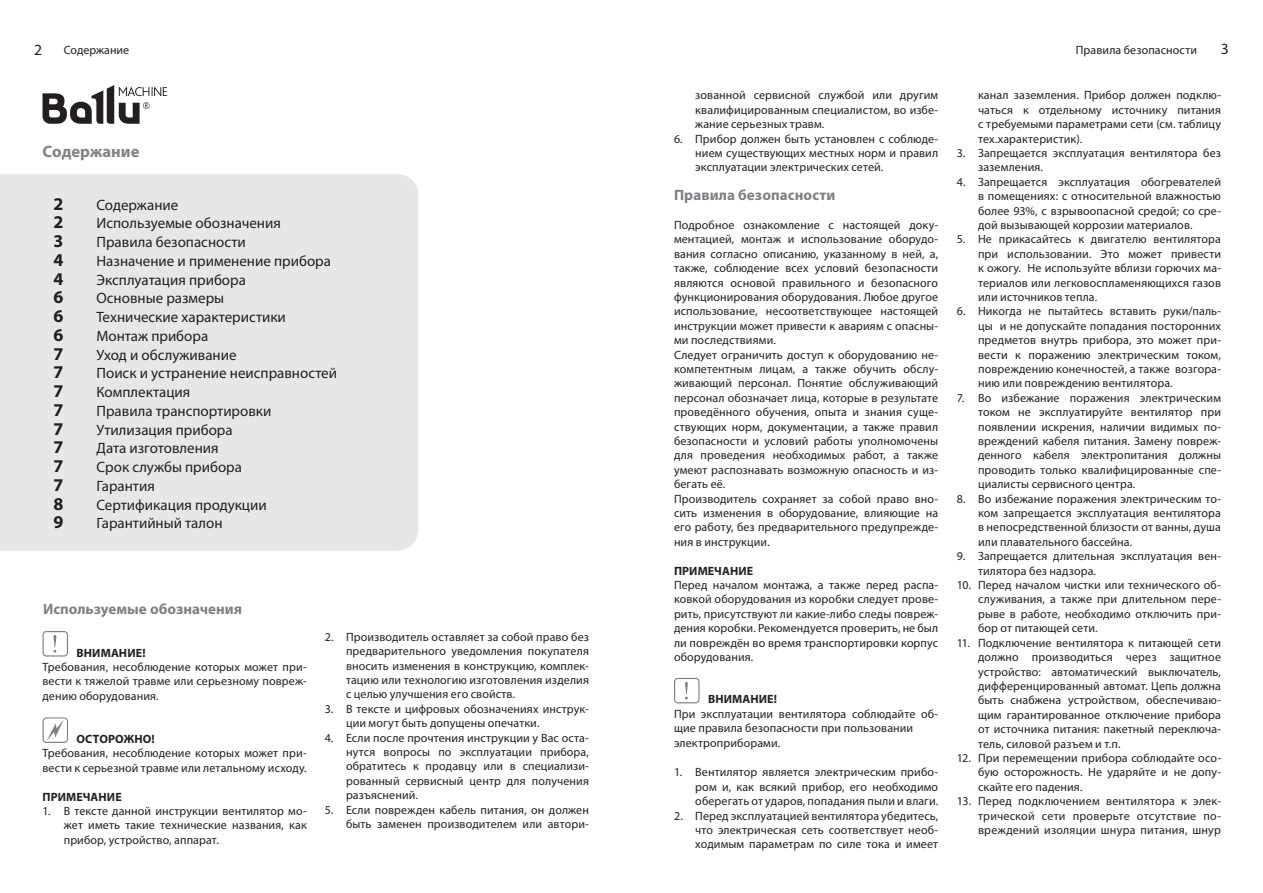
<style>
.page{position:relative;width:1263px;height:893px;background:#fff}
.page>*{position:absolute;margin:0;border:0;box-sizing:border-box;transform-origin:0 0}
.t1{font:700 18px "Myriad Pro";color:#231f20}
.t2{font:700 16.5px "Myriad Pro";color:#808285}
.t3{font:15.6px "Myriad Pro";color:#231f20}
.t4{font:15px "Myriad Pro";color:#231f20}
.t5{font:700 15px "Myriad Pro";color:#7e8083}
.t6{font:12px/14.4px "Myriad Pro";letter-spacing:.01em;color:#231f20;text-align:justify}
.t7{font:700 12px "Myriad Pro";letter-spacing:.01em;color:#231f20}
</style>
<div class="page">
<svg style="left:674px;top:678px;width:25px;height:25px"></svg>
<svg style="left:43px;top:631px;width:25px;height:25px"></svg>
<svg style="left:43px;top:717px;width:25px;height:26px"></svg>
<svg style="left:43px;top:85px;width:124px;height:39px"></svg>
<div style="left:0;top:174px;width:418px;height:377px;background:#e6e7e9"></div>
<h3 class="t3" style="left:34px;top:40px;width:10px">2</h3>
<p class="t6" style="left:64px;top:43px;width:67px">Содержание</p>
<p class="t6" style="left:1076px;top:43px;width:123px">Правила безопасности</p>
<h3 class="t3" style="left:1221px;top:39px;width:10px">3</h3>
<p class="t6" style="left:695px;top:88px;width:244px">зованной сервисной службой или другим квалифицированным специалистом, во избе&shy;жание серьезных травм.</p>
<p class="t6" style="left:695px;top:131px;width:244px;text-indent:-21px">6. Прибор должен быть установлен с соблюде&shy;нием существующих местных норм и правил эксплуатации электрических сетей.</p>
<p class="t5" style="left:674px;top:185px;width:163px">Правила безопасности</p>
<p class="t6" style="left:674px;top:218px;width:266px;text-align:left">Подробное ознакомление с настоящей доку&shy;ментацией, монтаж и использование оборудо&shy;вания согласно описанию, указанному в ней, а, также, соблюдение всех условий безопасности являются основой правильного и безопасного функционирования оборудования. Любое другое использование, несоответствующее настоящей инструкции может привести к авариям с опасны&shy;ми последствиями.<br>Следует ограничить доступ к оборудованию не&shy;компетентным лицам, а также обучить обслу&shy;живающий персонал. Понятие обслуживающий персонал обозначает лицa, которые в результате проведённого обучения, опыта и знания суще&shy;ствующих норм, документации, а также правил безопасности и условий работы уполномочены для проведения необходимых работ, а также умеют распознавать возможную опасность и из&shy;бегать её.<br>Производитель сохраняет за собой право вно&shy;сить изменения в оборудование, влияющие на его работу, без предварительного предупрежде&shy;ния в инструкции.</p>
<p class="t7" style="left:674px;top:563px;width:81px">ПРИ МЕ ЧА НИЕ</p>
<p class="t6" style="left:674px;top:578px;width:266px">Перед началом монтажа, а также перед распа&shy;ковкой оборудования из коробки следует прове&shy;рить, присутствуют ли какие-либо следы повреж&shy;дения коробки. Рекомендуется проверить, не был ли повреждён во время транспортировки корпус оборудования.</p>
<p class="t7" style="left:708px;top:691px;width:71px">ВНИМАНИЕ!</p>
<p class="t6" style="left:674px;top:706px;width:266px;text-align:left">При эксплуатации вентилятора соблюдайте об&shy;щие правила безопасности при пользовании электроприборами.</p>
<p class="t6" style="left:695px;top:765px;width:244px;text-indent:-21px">1. Вентилятор является электрическим прибо&shy;ром и, как всякий прибор, его необходимо оберегать от ударов, попадания пыли и влаги.</p>
<p class="t6" style="left:695px;top:808px;width:244px;text-indent:-21px">2. Перед эксплуатацией вентилятора убедитесь, что электрическая сеть соответствует необ&shy;ходимым параметрам по силе тока и имеет</p>
<p class="t6" style="left:978px;top:88px;width:244px">канал заземления. Прибор должен подклю&shy;чаться к отдельному источнику питания с требуемыми параметрами сети (см. таблицу тех.характеристик).</p>
<p class="t6" style="left:978px;top:146px;width:244px;text-indent:-21px">3. Запрещается эксплуатация вентилятора без заземления.</p>
<p class="t6" style="left:978px;top:174px;width:244px;text-indent:-21px">4. Запрещается эксплуатация обогревателей в помещениях: с относительной влажностью более 93%, с взрывоопасной средой; со сре&shy;дой вызывающей коррозии материалов.</p>
<p class="t6" style="left:978px;top:232px;width:244px;text-indent:-21px">5. Не прикасайтесь к двигателю вентилятора при использовании. Это может привести к ожогу. Не используйте вблизи горючих ма&shy;териалов или легковоспламеняющихся газов или источников тепла.</p>
<p class="t6" style="left:978px;top:304px;width:244px;text-indent:-21px">6. Никогда не пытайтесь вставить руки/паль&shy;цы и не допускайте попадания посторонних предметов внутрь прибора, это может при&shy;вести к поражению электрическим током, повреждению конечностей, а также возгора&shy;нию или повреждению вентилятора.</p>
<p class="t6" style="left:978px;top:390px;width:244px;text-indent:-21px">7. Во избежание поражения электрическим током не эксплуатируйте вентилятор при появлении искрения, наличии видимых по&shy;вреждений кабеля питания. Замену повреж&shy;денного кабеля электропитания должны проводить только квалифицированные спе&shy;циалисты сервисного центра.</p>
<p class="t6" style="left:978px;top:491px;width:244px;text-indent:-21px">8. Во избежание поражения электрическим то&shy;ком запрещается эксплуатация вентилятора в непосредственной близости от ванны, душа или плавательного бассейна.</p>
<p class="t6" style="left:978px;top:549px;width:244px;text-indent:-21px">9. Запрещается длительная эксплуатация вен&shy;тилятора без надзора.</p>
<p class="t6" style="left:978px;top:578px;width:244px;text-indent:-21px">10. Перед началом чистки или технического об&shy;служивания, а также при длительном пере&shy;рыве в работе, необходимо отключить при&shy;бор от питающей сети.</p>
<p class="t6" style="left:978px;top:635px;width:244px;text-indent:-21px">11. Подключение вентилятора к питающей сети должно производиться через защитное устройство: автоматический выключатель, дифференцированный автомат. Цепь должна быть снабжена устройством, обеспечиваю&shy;щим гарантированное отключение прибора от источника питания: пакетный переключа&shy;тель, силовой разъем и т.п.</p>
<p class="t6" style="left:978px;top:750px;width:244px;text-indent:-21px">12. При перемещении прибора соблюдайте осо&shy;бую осторожность. Не ударяйте и не допу&shy;скайте его падения.</p>
<p class="t6" style="left:978px;top:794px;width:244px;text-indent:-21px">13. Перед подключением вентилятора к элек&shy;трической сети проверьте отсутствие по&shy;вреждений изоляции шнура питания, шнур</p>
<h2 class="t2" style="left:43px;top:141px;width:98px">Содержание</h2>
<h1 class="t1" style="left:54px;top:192px;width:11px">2</h1>
<p class="t4" style="left:97px;top:195px;width:83px">Содержание</p>
<h1 class="t1" style="left:54px;top:211px;width:11px">2</h1>
<p class="t4" style="left:97px;top:214px;width:186px">Используемые обозначения</p>
<h1 class="t1" style="left:54px;top:229px;width:11px">3</h1>
<p class="t4" style="left:97px;top:233px;width:151px">Правила безопасности</p>
<h1 class="t1" style="left:54px;top:248px;width:11px">4</h1>
<p class="t4" style="left:97px;top:252px;width:236px">Назначение и применение прибора</p>
<h1 class="t1" style="left:54px;top:267px;width:11px">4</h1>
<p class="t4" style="left:97px;top:270px;width:151px">Эксплуатация прибора</p>
<h1 class="t1" style="left:54px;top:286px;width:11px">6</h1>
<p class="t4" style="left:97px;top:289px;width:129px">Основные размеры</p>
<h1 class="t1" style="left:54px;top:304px;width:11px">6</h1>
<p class="t4" style="left:97px;top:308px;width:191px">Технические характеристики</p>
<h1 class="t1" style="left:54px;top:323px;width:11px">6</h1>
<p class="t4" style="left:97px;top:327px;width:113px">Монтаж прибора</p>
<h1 class="t1" style="left:54px;top:342px;width:11px">7</h1>
<p class="t4" style="left:97px;top:345px;width:142px">Уход и обслуживание</p>
<h1 class="t1" style="left:54px;top:361px;width:11px">7</h1>
<p class="t4" style="left:97px;top:364px;width:242px">Поиск и устранение неисправностей</p>
<h1 class="t1" style="left:54px;top:379px;width:11px">7</h1>
<p class="t4" style="left:97px;top:383px;width:95px">Комплектация</p>
<h1 class="t1" style="left:54px;top:398px;width:11px">7</h1>
<p class="t4" style="left:97px;top:402px;width:176px">Правила транспортировки</p>
<h1 class="t1" style="left:54px;top:417px;width:11px">7</h1>
<p class="t4" style="left:97px;top:420px;width:138px">Утилизация прибора</p>
<h1 class="t1" style="left:54px;top:436px;width:11px">7</h1>
<p class="t4" style="left:97px;top:439px;width:124px">Дата изготовления</p>
<h1 class="t1" style="left:54px;top:454px;width:11px">7</h1>
<p class="t4" style="left:97px;top:458px;width:147px">Срок службы прибора</p>
<h1 class="t1" style="left:54px;top:473px;width:11px">7</h1>
<p class="t4" style="left:97px;top:477px;width:60px">Гарантия</p>
<h1 class="t1" style="left:54px;top:492px;width:11px">8</h1>
<p class="t4" style="left:97px;top:495px;width:172px">Сертификация продукции</p>
<h1 class="t1" style="left:54px;top:511px;width:11px">9</h1>
<p class="t4" style="left:97px;top:514px;width:128px">Гарантийный талон</p>
<p class="t5" style="left:43px;top:599px;width:201px">Используемые обозначения</p>
<p class="t7" style="left:77px;top:645px;width:71px">ВНИМАНИЕ!</p>
<p class="t6" style="left:43px;top:659px;width:266px">Требования, несоблюдение которых может при&shy;вести к тяжелой травме или серьезному повреж&shy;дению оборудования.</p>
<p class="t7" style="left:77px;top:731px;width:80px">ОС ТО РОЖ НО!</p>
<p class="t6" style="left:43px;top:746px;width:266px">Требования, несоблюдение которых может при&shy;вести к серьезной травме или летальному исходу.</p>
<p class="t7" style="left:43px;top:789px;width:81px">ПРИ МЕ ЧА НИЕ</p>
<p class="t6" style="left:64px;top:803px;width:244px;text-indent:-21px">1. В тексте данной инструкции вентилятор мо&shy;жет иметь такие технические названия, как прибор, устройство, аппарат.</p>
<p class="t6" style="left:346px;top:629px;width:244px;text-indent:-21px">2. Производитель оставляет за собой право без предварительного уведомления покупателя вносить изменения в конструкцию, комплек&shy;тацию или технологию изготовления изделия с целью улучшения его свойств.</p>
<p class="t6" style="left:346px;top:701px;width:244px;text-indent:-21px">3. В тексте и цифровых обозначениях инструк&shy;ции могут быть допущены опечатки.</p>
<p class="t6" style="left:346px;top:730px;width:244px;text-indent:-21px">4. Если после прочтения инструкции у Вас оста&shy;нутся вопросы по эксплуатации прибора, обратитесь к продавцу или в специализи&shy;рованный сервисный центр для получения разъяснений.</p>
<p class="t6" style="left:325px;top:802px;width:266px;text-align:right">5. Если поврежден кабель питания, он должен быть заменен производителем или автори-</p>
</div>
